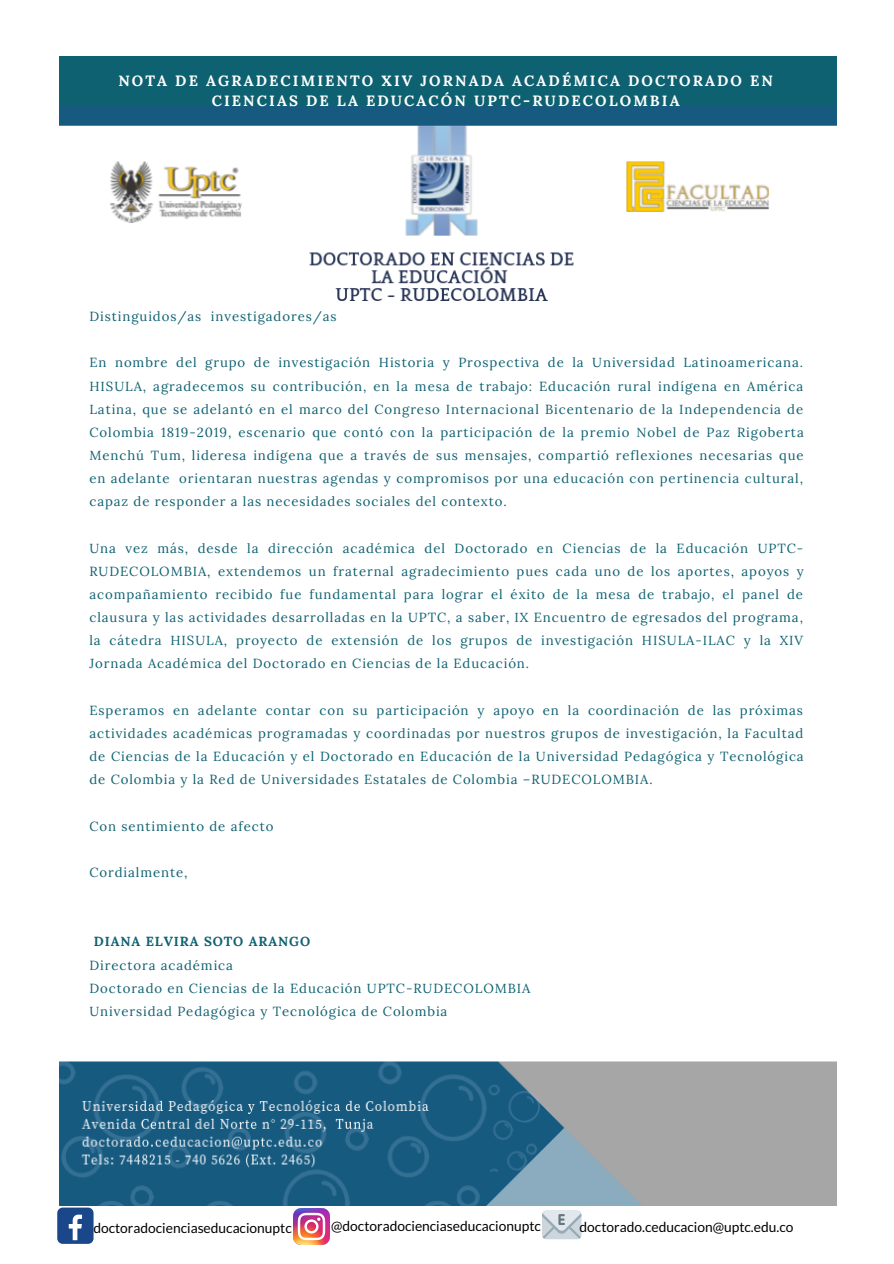
<style>
.page{position:relative;width:894px;height:1264px;background:#fff}
.page>*{position:absolute;margin:0;border:0;box-sizing:border-box;transform-origin:0 0}
.t1{font:700 14.85px/20.2px "Lora";letter-spacing:.14em;color:#fff;text-align:center}
.t2{font:13.8px "Lato";color:#000}
.t3{font:13.2px/23.1px "Lora";letter-spacing:.07em;color:#0e6171;text-align:justify}
.t4{font:700 13.2px "Lora";letter-spacing:.07em;color:#0e6171}
</style>
<div class="page">
<div style="left:59px;top:56px;width:777px;height:51px;background:#0e6171"></div>
<div style="left:57px;top:1207px;width:36px;height:36px;background:#1a4789;border-radius:6px"></div>
<svg style="left:69px;top:1214px;width:13px;height:26px"></svg>
<img style="left:293px;top:1208px;width:36px;height:36px">
<div style="left:542px;top:1210px;width:39px;height:29px;background:#ccd6dd;border-radius:4px"></div>
<svg style="left:542px;top:1210px;width:39px;height:28px"></svg>
<img style="left:59px;top:106px;width:777px;height:1099px">
<p class="t1" style="left:118px;top:70px;width:656px">NOTA DE AGRADECIMIENTO XIV JORNADA ACADÉMICA DOCTORADO EN<br>CIENCIAS DE LA EDUCACÓN UPTC-RUDECOLOMBIA</p>
<p class="t3" style="left:89px;top:305px;width:248px">Distinguidos/as investigadores/as</p>
<p class="t3" style="left:89px;top:351px;width:715px">En nombre del grupo de investigación Historia y Prospectiva de la Universidad Latinoamericana.<br>HISULA, agradecemos su contribución, en la mesa de trabajo: Educación rural indígena en América Latina, que se adelantó en el marco del Congreso Internacional Bicentenario de la Independencia de Colombia 1819-2019, escenario que contó con la participación de la premio Nobel de Paz Rigoberta Menchú Tum, lideresa indígena que a través de sus mensajes, compartió reflexiones necesarias que en adelante orientaran nuestras agendas y compromisos por una educación con pertinencia cultural, capaz de responder a las necesidades sociales del contexto.</p>
<p class="t3" style="left:89px;top:536px;width:715px">Una vez más, desde la dirección académica del Doctorado en Ciencias de la Educación UPTC-RUDECOLOMBIA, extendemos un fraternal agradecimiento pues cada uno de los aportes, apoyos y acompañamiento recibido fue fundamental para lograr el éxito de la mesa de trabajo, el panel de clausura y las actividades desarrolladas en la UPTC, a saber, IX Encuentro de egresados del programa, la cátedra HISULA, proyecto de extensión de los grupos de investigación HISULA-ILAC y la XIV Jornada Académica del Doctorado en Ciencias de la Educación.</p>
<p class="t3" style="left:89px;top:698px;width:715px">Esperamos en adelante contar con su participación y apoyo en la coordinación de las próximas actividades académicas programadas y coordinadas por nuestros grupos de investigación, la Facultad de Ciencias de la Educación y el Doctorado en Educación de la Universidad Pedagógica y Tecnológica de Colombia y la Red de Universidades Estatales de Colombia –RUDECOLOMBIA.</p>
<p class="t3" style="left:89px;top:814px;width:185px">Con sentimiento de afecto</p>
<p class="t3" style="left:89px;top:860px;width:100px">Cordialmente,</p>
<p class="t4" style="left:94px;top:933px;width:218px">DIANA ELVIRA SOTO ARANGO</p>
<p class="t3" style="left:89px;top:953px;width:442px;text-align:left">Directora académica<br>Doctorado en Ciencias de la Educación UPTC-RUDECOLOMBIA<br>Universidad Pedagógica y Tecnológica de Colombia</p>
<p class="t2" style="left:93px;top:1218px;width:200px">doctoradocienciaseducacionuptc</p>
<p class="t2" style="left:331px;top:1216px;width:211px">@doctoradocienciaseducacionuptc</p>
<p class="t2" style="left:579px;top:1218px;width:215px">doctorado.ceducacion@uptc.edu.co</p>
</div>
